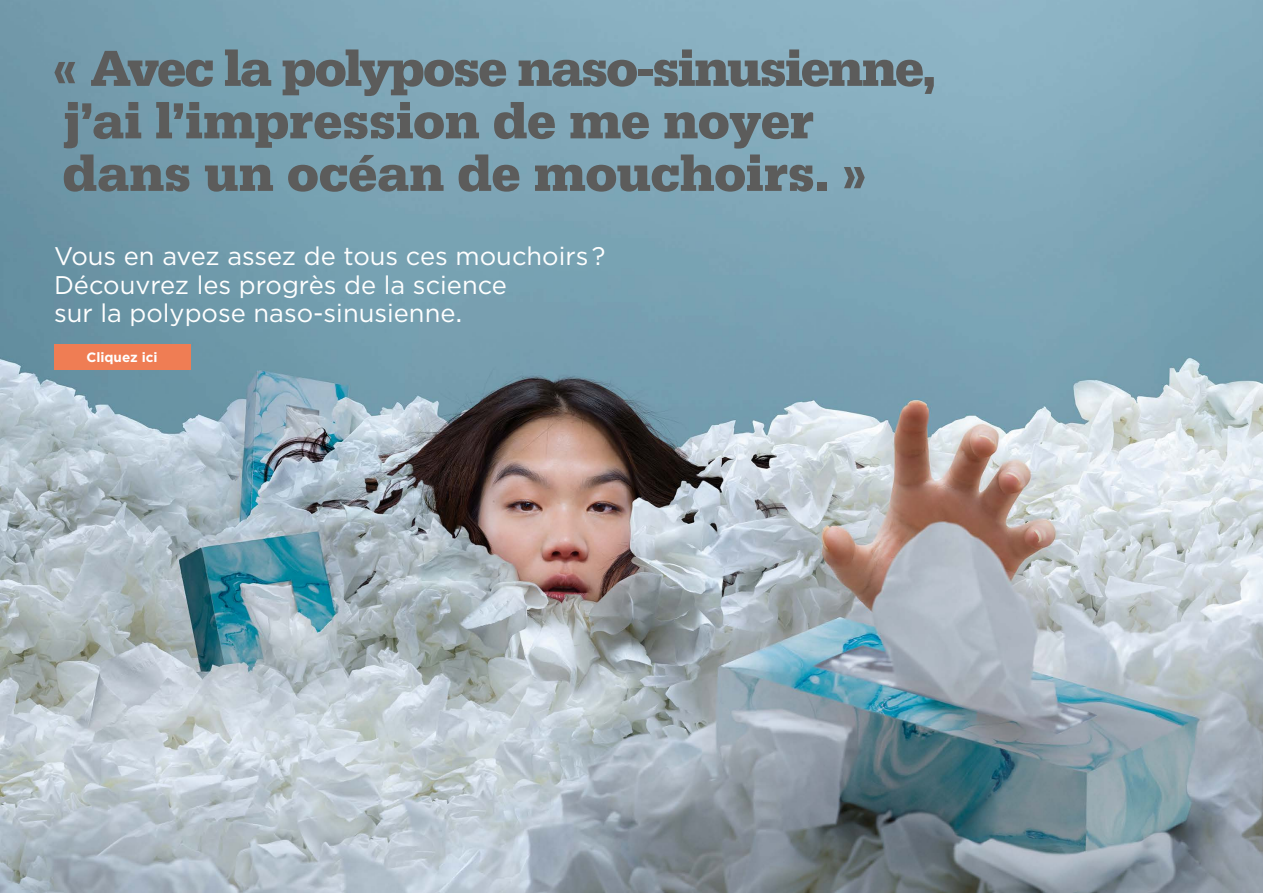
<style>
.page{position:relative;width:1263px;height:893px;background:#fff}
.page>*{position:absolute;margin:0;border:0;box-sizing:border-box;transform-origin:0 0}
.t1{font:700 52.5px/52.5px "Serifa";letter-spacing:-.01em;color:#5c5c5b}
.t2{font:25.5px/28.5px "Gotham";color:#fff}
.t3{font:700 13.5px "Gotham";color:#fff}
</style>
<div class="page">
<img style="left:0;top:0;width:1263px;height:893px">
<div style="left:54px;top:344px;width:136px;height:25px;background:#ef7d54"></div>
<h1 class="t1" style="left:53px;top:42px;width:884px">« Avec la polypose naso-sinusienne, j’ai l’impression de me noyer dans un océan de mouchoirs. »</h1>
<p class="t2" style="left:54px;top:241px;width:553px">Vous en avez assez de tous ces mouchoirs ?<br>Découvrez les progrès de la science<br>sur la polypose naso-sinusienne.</p>
<p class="t3" style="left:86px;top:348px;width:73px">Cliquez ici</p>
</div>
